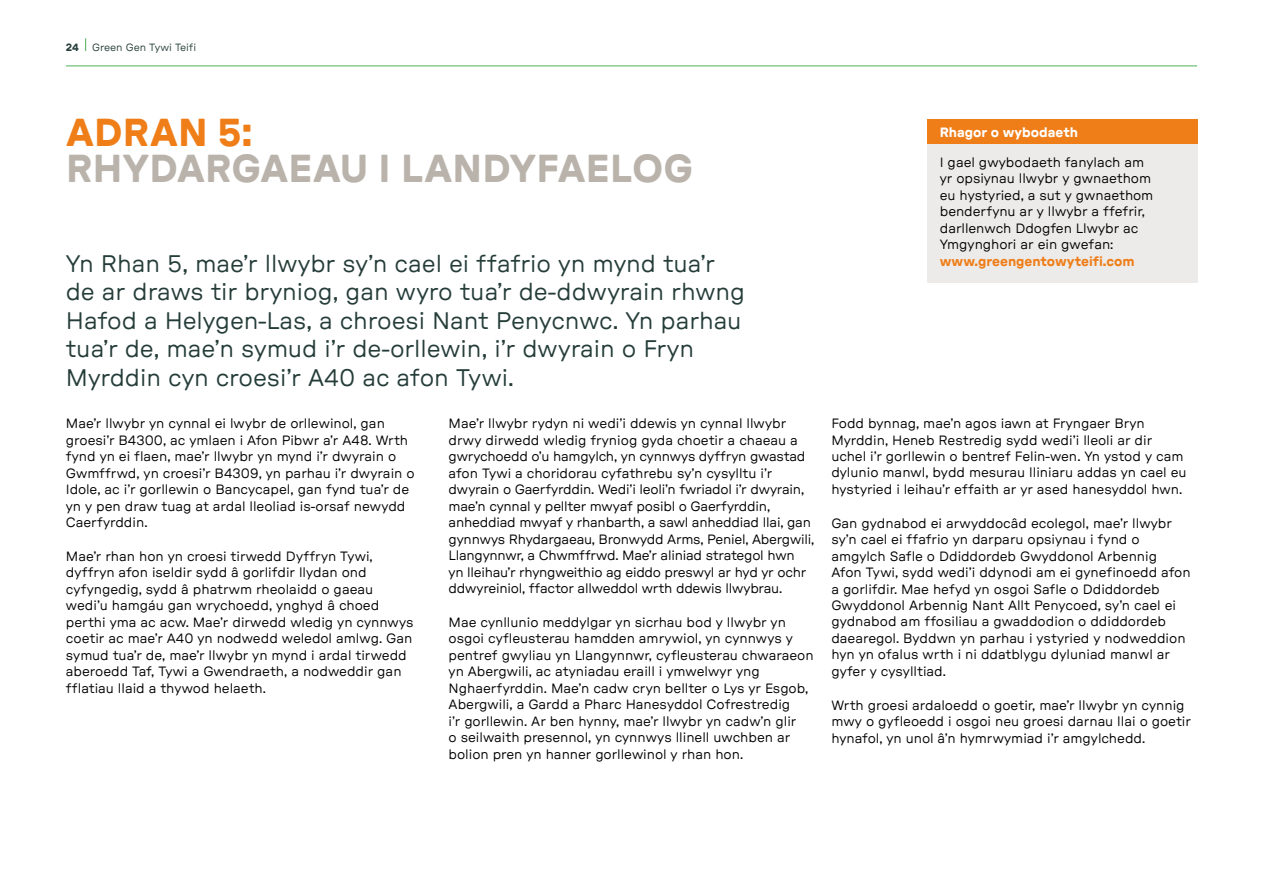
<style>
.page{position:relative;width:1263px;height:893px;background:#fff}
.page>*{position:absolute;margin:0;border:0;box-sizing:border-box;transform-origin:0 0}
.t1{font:700 expanded 39px "GT Pressura";letter-spacing:.005em;color:#b9b3ab}
.t2{font:700 expanded 39px "GT Pressura";letter-spacing:.005em;color:#ef7e19}
.t3{font:24px/28.5px "GT Pressura Extended Text";letter-spacing:-.005em;color:#253d39}
.t4{font:13.5px/16.5px "GT Pressura Extended Text";letter-spacing:-.005em;color:#000}
.t5{font:700 expanded 13.5px "GT Pressura";color:#ef7e19}
.t6{font:700 expanded 13.5px "GT Pressura";color:#fff}
.t7{font:10.5px "GT Pressura Extended Text";letter-spacing:-.005em;color:#253d39}
.s1{font-family:"GT Pressura";font-weight:700;font-stretch:expanded}
</style>
<div class="page">
<div style="left:927px;top:119px;width:270px;height:26px;background:#ef7e19"></div>
<div style="left:927px;top:145px;width:270px;height:138px;background:#edebea"></div>
<svg style="left:85px;top:38px;width:1px;height:13px"></svg>
<hr style="left:66px;top:66px;width:1131px;height:1px;background:#4db05b">
<p class="t7" style="left:66px;top:41px;width:132px"><span class="s1">24</span> Green Gen Tywi Teifi</p>
<h1 class="t2" style="left:66px;top:109px;width:188px">ADRAN 5:</h1>
<h1 class="t1" style="left:66px;top:145px;width:628px">RHYDARGAEAU I LANDYFAELOG</h1>
<p class="t3" style="left:66px;top:249px;width:681px">Yn Rhan 5, mae’r llwybr sy’n cael ei ffafrio yn mynd tua’r de ar draws tir bryniog, gan wyro tua’r de-ddwyrain rhwng Hafod a Helygen-Las, a chroesi Nant Penycnwc. Yn parhau tua’r de, mae’n symud i’r de-orllewin, i’r dwyrain o Fryn Myrddin cyn croesi’r A40 ac afon Tywi.</p>
<p class="t4" style="left:66px;top:415px;width:350px">Mae’r llwybr yn cynnal ei lwybr de orllewinol, gan groesi’r B4300, ac ymlaen i Afon Pibwr a’r A48. Wrth fynd yn ei flaen, mae’r llwybr yn mynd i’r dwyrain o Gwmffrwd, yn croesi’r B4309, yn parhau i’r dwyrain o Idole, ac i’r gorllewin o Bancycapel, gan fynd tua’r de yn y pen draw tuag at ardal lleoliad is-orsaf newydd Caerfyrddin.</p>
<p class="t4" style="left:66px;top:547px;width:349px">Mae’r rhan hon yn croesi tirwedd Dyffryn Tywi, dyffryn afon iseldir sydd â gorlifdir llydan ond cyfyngedig, sydd â phatrwm rheolaidd o gaeau wedi’u hamgáu gan wrychoedd, ynghyd â choed perthi yma ac acw. Mae’r dirwedd wledig yn cynnwys coetir ac mae’r A40 yn nodwedd weledol amlwg. Gan symud tua’r de, mae’r llwybr yn mynd i ardal tirwedd aberoedd Taf, Tywi a Gwendraeth, a nodweddir gan fflatiau llaid a thywod helaeth.</p>
<p class="t4" style="left:449px;top:415px;width:367px">Mae’r llwybr rydyn ni wedi’i ddewis yn cynnal llwybr drwy dirwedd wledig fryniog gyda choetir a chaeau a gwrychoedd o’u hamgylch, yn cynnwys dyffryn gwastad afon Tywi a choridorau cyfathrebu sy’n cysylltu i’r dwyrain o Gaerfyrddin. Wedi’i leoli’n fwriadol i’r dwyrain, mae’n cynnal y pellter mwyaf posibl o Gaerfyrddin, anheddiad mwyaf y rhanbarth, a sawl anheddiad llai, gan gynnwys Rhydargaeau, Bronwydd Arms, Peniel, Abergwili, Llangynnwr, a Chwmffrwd. Mae’r aliniad strategol hwn<br>yn lleihau’r rhyngweithio ag eiddo preswyl ar hyd yr ochr ddwyreiniol, ffactor allweddol wrth ddewis llwybrau.</p>
<p class="t4" style="left:449px;top:613px;width:367px">Mae cynllunio meddylgar yn sicrhau bod y llwybr yn osgoi cyfleusterau hamdden amrywiol, yn cynnwys y pentref gwyliau yn Llangynnwr, cyfleusterau chwaraeon yn Abergwili, ac atyniadau eraill i ymwelwyr yng Nghaerfyrddin. Mae’n cadw cryn bellter o Lys yr Esgob, Abergwili, a Gardd a Pharc Hanesyddol Cofrestredig<br>i’r gorllewin. Ar ben hynny, mae’r llwybr yn cadw’n glir<br>o seilwaith presennol, yn cynnwys llinell uwchben ar bolion pren yn hanner gorllewinol y rhan hon.</p>
<p class="t6" style="left:940px;top:124px;width:140px">Rhagor o wybodaeth</p>
<p class="t4" style="left:940px;top:154px;width:215px">I gael gwybodaeth fanylach am yr opsiynau llwybr y gwnaethom eu hystyried, a sut y gwnaethom benderfynu ar y llwybr a ffefrir, darllenwch Ddogfen Llwybr ac<br>Ymgynghori ar ein gwefan:</p>
<p class="t5" style="left:940px;top:253px;width:196px">www.greengentowyteifi.com</p>
<p class="t4" style="left:831px;top:415px;width:357px">Fodd bynnag, mae’n agos iawn at Fryngaer Bryn Myrddin, Heneb Restredig sydd wedi’i lleoli ar dir uchel i’r gorllewin o bentref Felin-wen. Yn ystod y cam dylunio manwl, bydd mesurau lliniaru addas yn cael eu hystyried i leihau’r effaith ar yr ased hanesyddol hwn.</p>
<p class="t4" style="left:831px;top:514px;width:361px">Gan gydnabod ei arwyddocâd ecolegol, mae’r llwybr sy’n cael ei ffafrio yn darparu opsiynau i fynd o amgylch Safle o Ddiddordeb Gwyddonol Arbennig Afon Tywi, sydd wedi’i ddynodi am ei gynefinoedd afon a gorlifdir. Mae hefyd yn osgoi Safle o Ddiddordeb Gwyddonol Arbennig Nant Allt Penycoed, sy’n cael ei gydnabod am ffosiliau a gwaddodion o ddiddordeb daearegol. Byddwn yn parhau i ystyried y nodweddion hyn yn ofalus wrth i ni ddatblygu dyluniad manwl ar gyfer y cysylltiad.</p>
<p class="t4" style="left:831px;top:696px;width:361px">Wrth groesi ardaloedd o goetir, mae’r llwybr yn cynnig mwy o gyfleoedd i osgoi neu groesi darnau llai o goetir hynafol, yn unol â’n hymrwymiad i’r amgylchedd.</p>
</div>
